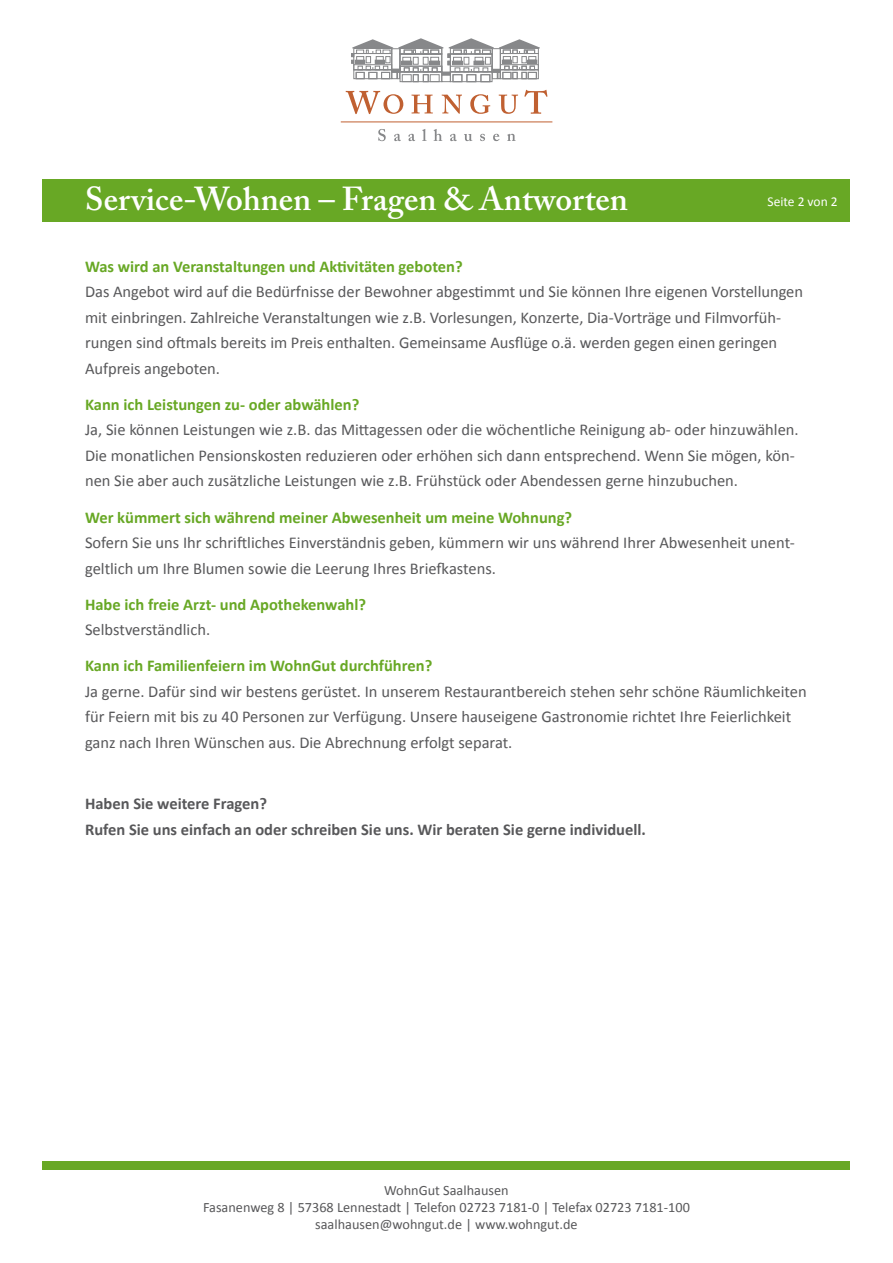
<style>
.page{position:relative;width:893px;height:1263px;background:#fff}
.page>*{position:absolute;margin:0;border:0;box-sizing:border-box;transform-origin:0 0}
.t1{font:600 33px "Adobe Caslon Pro";color:#fff}
.t2{font:16.5px/25.5px "Calibri";color:#58585a}
.t3{font:700 16.5px "Calibri";color:#68a825}
.t4{font:700 16.5px/25.5px "Calibri";color:#58585a}
.t5{font:14.25px/17.1px "Calibri";color:#58585a;text-align:center}
.t6{font:13.5px "Calibri";color:#fff}
</style>
<div class="page">
<svg style="left:378px;top:129px;width:8px;height:12px"></svg>
<svg style="left:394px;top:134px;width:7px;height:7px"></svg>
<svg style="left:408px;top:134px;width:7px;height:7px"></svg>
<svg style="left:422px;top:129px;width:5px;height:12px"></svg>
<svg style="left:434px;top:129px;width:8px;height:12px"></svg>
<svg style="left:450px;top:134px;width:7px;height:7px"></svg>
<svg style="left:464px;top:134px;width:8px;height:7px"></svg>
<svg style="left:480px;top:134px;width:5px;height:7px"></svg>
<svg style="left:493px;top:134px;width:6px;height:7px"></svg>
<svg style="left:507px;top:134px;width:9px;height:7px"></svg>
<hr style="left:341px;top:122px;width:211px;height:1px;background:#c06031">
<svg style="left:346px;top:91px;width:57px;height:23px"></svg>
<svg style="left:411px;top:95px;width:22px;height:19px"></svg>
<svg style="left:442px;top:95px;width:20px;height:19px"></svg>
<svg style="left:470px;top:94px;width:20px;height:20px"></svg>
<svg style="left:499px;top:95px;width:19px;height:19px"></svg>
<svg style="left:524px;top:90px;width:23px;height:24px"></svg>
<svg style="left:351px;top:38px;width:189px;height:44px"></svg>
<div style="left:492px;top:48px;width:9px;height:22px;border:1px solid #87888a"></div>
<div style="left:43px;top:179px;width:807px;height:43px;background:#68a825"></div>
<div style="left:43px;top:1161px;width:807px;height:8px;background:#68a825"></div>
<h1 class="t1" style="left:85px;top:179px;width:544px">Service-Wohnen – Fragen &amp; Antworten</h1>
<p class="t6" style="left:768px;top:193px;width:72px">Seite 2 von 2</p>
<p class="t3" style="left:85px;top:256px;width:379px">Was wird an Veranstaltungen und Aktivitäten geboten?</p>
<p class="t2" style="left:85px;top:279px;width:719px">Das Angebot wird auf die Bedürfnisse der Bewohner abgestimmt und Sie können Ihre eigenen Vorstellungen mit einbringen. Zahlreiche Veranstaltungen wie z.B. Vorlesungen, Konzerte, Dia-Vorträge und Filmvorfüh&shy;rungen sind oftmals bereits im Preis enthalten. Gemeinsame Ausflüge o.ä. werden gegen einen geringen Aufpreis angeboten.</p>
<p class="t3" style="left:85px;top:394px;width:276px">Kann ich Leistungen zu- oder abwählen?</p>
<p class="t2" style="left:85px;top:417px;width:715px">Ja, Sie können Leistungen wie z.B. das Mittagessen oder die wöchentliche Reinigung ab- oder hinzuwählen.<br>Die monatlichen Pensionskosten reduzieren oder erhöhen sich dann entsprechend. Wenn Sie mögen, kön&shy;nen Sie aber auch zusätzliche Leistungen wie z.B. Frühstück oder Abendessen gerne hinzubuchen.</p>
<p class="t3" style="left:85px;top:506px;width:489px">Wer kümmert sich während meiner Abwesenheit um meine Wohnung?</p>
<p class="t2" style="left:85px;top:530px;width:711px">Sofern Sie uns Ihr schriftliches Einverständnis geben, kümmern wir uns während Ihrer Abwesenheit unent&shy;geltlich um Ihre Blumen sowie die Leerung Ihres Briefkastens.</p>
<p class="t3" style="left:85px;top:594px;width:283px">Habe ich freie Arzt- und Apothekenwahl?</p>
<p class="t2" style="left:85px;top:617px;width:127px">Selbstverständlich.</p>
<p class="t3" style="left:85px;top:655px;width:349px">Kann ich Familienfeiern im WohnGut durchführen?</p>
<p class="t2" style="left:85px;top:679px;width:723px">Ja gerne. Dafür sind wir bestens gerüstet. In unserem Restaurantbereich stehen sehr schöne Räumlichkeiten für Feiern mit bis zu 40 Personen zur Verfügung. Unsere hauseigene Gastronomie richtet Ihre Feierlichkeit ganz nach Ihren Wünschen aus. Die Abrechnung erfolgt separat.</p>
<p class="t4" style="left:85px;top:791px;width:562px">Haben Sie weitere Fragen?<br>Rufen Sie uns einfach an oder schreiben Sie uns. Wir beraten Sie gerne individuell.</p>
<p class="t5" style="left:203px;top:1181px;width:488px">WohnGut Saalhausen<br>Fasanenweg 8 | 57368 Lennestadt | Telefon 02723 7181-0 | Telefax 02723 7181-100 saalhausen@wohngut.de | www.wohngut.de</p>
</div>
